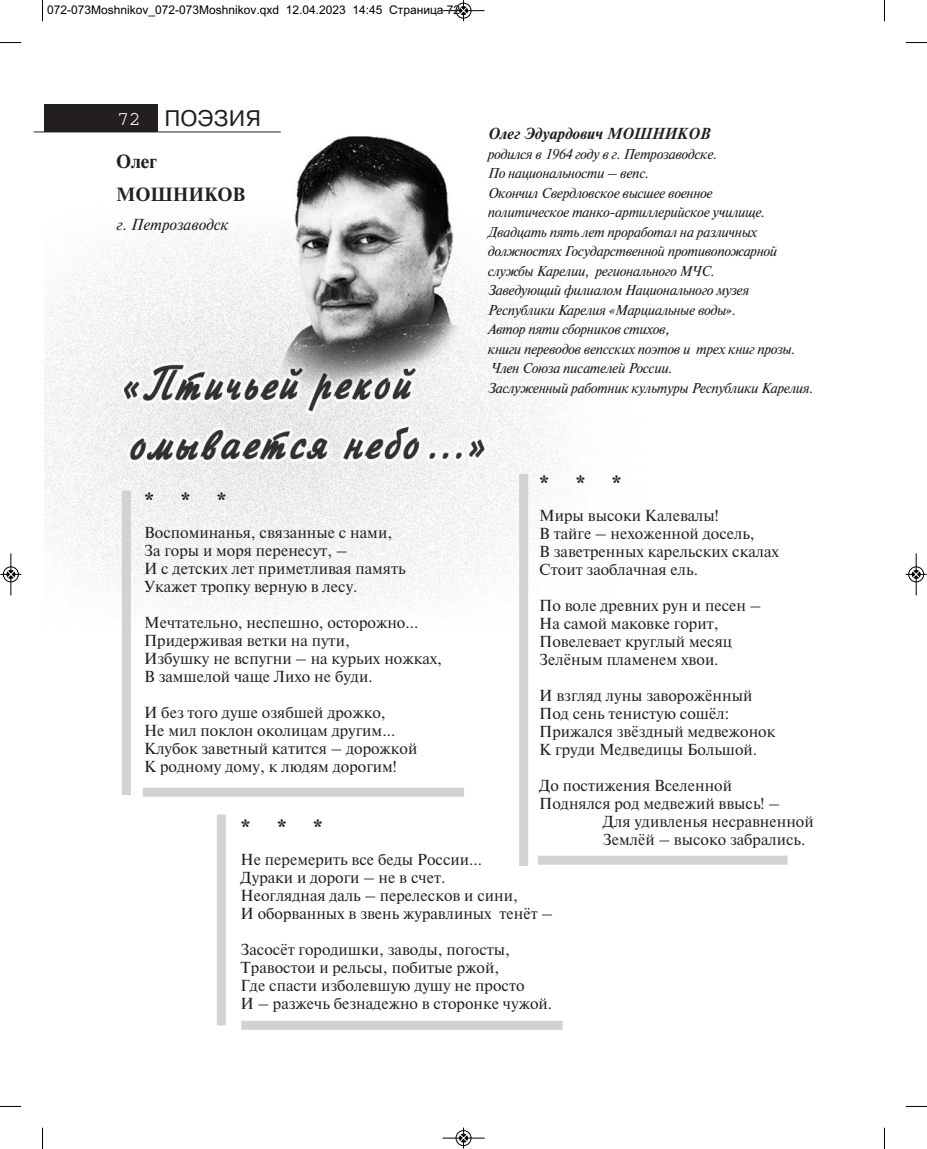
<style>
.page{position:relative;width:927px;height:1149px;background:#fff}
.page>*{position:absolute;margin:0;border:0;box-sizing:border-box;transform-origin:0 0}
.t1{font:22.5px "Pragmatica C";color:#231f20}
.t2{font:700 19.5px "Newton C";color:#231f20}
.t3{font:700 18px/33px "Newton C";color:#231f20}
.t4{font:15px/18px "Newton C";color:#231f20}
.t5{font:italic 700 15px "Newton C";color:#231f20}
.t6{font:italic 15px "Newton C";color:#231f20}
.t7{font:italic 13.5px/19.5px "Newton C";letter-spacing:-.025em;color:#231f20}
.t8{font:12px "Arial";color:#000}
.s1{font-family:"Courier";font-size:19.5px;color:#fff}
</style>
<div class="page">
<div style="left:44px;top:104px;width:114px;height:27px;background:#231f20"></div>
<hr style="left:34px;top:132px;width:247px;height:1px;background:#231f20">
<img style="left:44px;top:136px;width:521px;height:661px">
<div style="left:217px;top:814px;width:9px;height:210px;background:#d1d2d4"></div>
<div style="left:122px;top:490px;width:9px;height:304px;background:#d1d2d4"></div>
<div style="left:519px;top:474px;width:9px;height:391px;background:#d1d2d4"></div>
<div style="left:241px;top:1020px;width:322px;height:9px;background:#d1d2d4"></div>
<div style="left:143px;top:787px;width:321px;height:9px;background:#d1d2d4"></div>
<div style="left:538px;top:855px;width:250px;height:9px;background:#d1d2d4"></div>
<svg style="left:42px;top:0;width:1px;height:21px"></svg>
<svg style="left:0;top:42px;width:21px;height:1px"></svg>
<svg style="left:884px;top:0;width:1px;height:21px"></svg>
<svg style="left:906px;top:42px;width:21px;height:1px"></svg>
<svg style="left:42px;top:1127px;width:1px;height:21px"></svg>
<svg style="left:0;top:1105px;width:21px;height:1px"></svg>
<svg style="left:884px;top:1127px;width:1px;height:21px"></svg>
<svg style="left:906px;top:1105px;width:21px;height:1px"></svg>
<div style="left:456px;top:3px;width:15px;height:16px;border:1px solid #fff;border-radius:50%"></div>
<hr style="left:442px;top:10px;width:42px;height:1px;background:#000">
<div style="left:456px;top:3px;width:15px;height:15px;border:1px solid #000;border-radius:50%"></div>
<svg style="left:460px;top:0;width:7px;height:21px"></svg>
<hr style="left:442px;top:1137px;width:42px;height:1px;background:#000">
<div style="left:456px;top:1129px;width:15px;height:16px;border:1px solid #000;border-radius:50%"></div>
<svg style="left:460px;top:1127px;width:7px;height:21px"></svg>
<hr style="left:11px;top:553px;width:1px;height:42px;background:#000">
<div style="left:3px;top:566px;width:16px;height:16px;border:1px solid #000;border-radius:50%"></div>
<svg style="left:0;top:570px;width:21px;height:8px"></svg>
<hr style="left:916px;top:553px;width:1px;height:42px;background:#000">
<div style="left:908px;top:566px;width:16px;height:16px;border:1px solid #000;border-radius:50%"></div>
<svg style="left:906px;top:570px;width:21px;height:8px"></svg>
<p class="t8" style="left:47px;top:2px;width:415px">072-073Moshnikov_072-073Moshnikov.qxd 12.04.2023 14:45 Страница 72</p>
<h1 class="t1" style="left:117px;top:105px;width:145px"><span class="s1">72</span> ПOЭЗИЯ</h1>
<p class="t3" style="left:116px;top:145px;width:131px">Олег<br>МОШНИКОВ</p>
<p class="t6" style="left:116px;top:216px;width:114px">г. Петрозаводск</p>
<p class="t5" style="left:487px;top:125px;width:224px">Олег Эдуардович МОШНИКОВ</p>
<p class="t7" style="left:487px;top:144px;width:327px">родился в 1964 году в г. Петрозаводске.<br>По национальности – вепс.<br>Окончил Свердловское высшее военное<br>политическое танко-артиллерийское училище.<br>Двадцать пять лет проработал на различных должностях Государственной противопожарной службы Карелии, регионального МЧС.<br>Заведующий филиалом Национального музея Республики Карелия «Марциальные воды».<br>Автор пяти сборников стихов,<br>книги переводов вепсских поэтов и трех книг прозы.<br>Член Союза писателей России.<br>Заслуженный работник культуры Республики Карелия.</p>
<h2 class="t2" style="left:539px;top:471px;width:48px">* *</h2>
<h2 class="t2" style="left:612px;top:471px;width:12px">*</h2>
<p class="t4" style="left:539px;top:506px;width:241px">Миры высоки Калевалы!<br>В тайге – нехоженной досель,<br>В заветренных карельских скалах<br>Стоит заоблачная ель.</p>
<p class="t4" style="left:539px;top:596px;width:223px">По воле древних рун и песен –<br>На самой маковке горит,<br>Повелевает круглый месяц<br>Зелёным пламенем хвои.</p>
<p class="t4" style="left:539px;top:686px;width:238px">И взгляд луны заворожённый<br>Под сень тенистую сошёл:<br>Прижался звёздный медвежонок<br>К груди Медведицы Большой.</p>
<p class="t4" style="left:539px;top:776px;width:194px">До постижения Вселенной</p>
<p class="t4" style="left:539px;top:794px;width:242px">Поднялся род медвежий ввысь! –</p>
<p class="t4" style="left:603px;top:812px;width:212px">Для удивленья несравненной</p>
<p class="t4" style="left:603px;top:830px;width:204px">Землёй – высоко забрались.</p>
<h2 class="t2" style="left:144px;top:488px;width:48px">* *</h2>
<h2 class="t2" style="left:216px;top:488px;width:12px">*</h2>
<p class="t4" style="left:144px;top:523px;width:263px">Воспоминанья, связанные с нами,<br>За горы и моря перенесут, –<br>И с детских лет приметливая память<br>Укажет тропку верную в лесу.</p>
<p class="t4" style="left:144px;top:613px;width:299px">Мечтательно, неспешно, осторожно…<br>Придерживая ветки на пути,<br>Избушку не вспугни – на курьих ножках,<br>В замшелой чаще Лихо не буди.</p>
<p class="t4" style="left:144px;top:703px;width:275px">И без того душе озябшей дрожко,<br>Не мил поклон околицам другим…<br>Клубок заветный катится – дорожкой<br>К родному дому, к людям дорогим!</p>
<h2 class="t2" style="left:241px;top:815px;width:48px">* *</h2>
<h2 class="t2" style="left:313px;top:815px;width:12px">*</h2>
<p class="t4" style="left:241px;top:850px;width:314px">Не перемерить все беды России…<br>Дураки и дороги – не в счет.<br>Неоглядная даль – перелесков и сини,<br>И оборванных в звень журавлиных тенёт –</p>
<p class="t4" style="left:241px;top:940px;width:313px">Засосёт городишки, заводы, погосты, Травостои и рельсы, побитые ржой,<br>Где спасти изболевшую душу не просто<br>И – разжечь безнадежно в сторонке чужой.</p>
</div>
